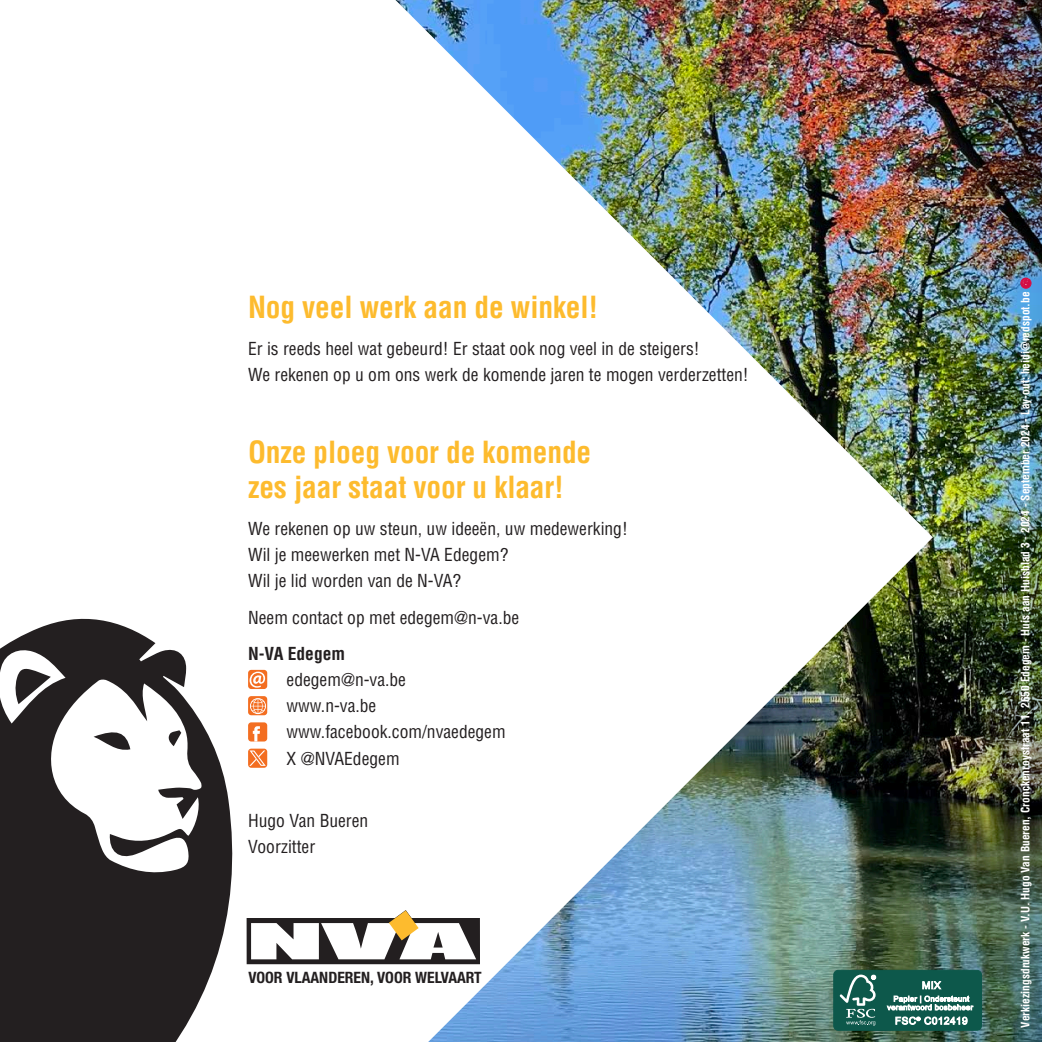
<style>
.page{position:relative;width:1042px;height:1042px;background:#fff}
.page>*{position:absolute;margin:0;border:0;box-sizing:border-box;transform-origin:0 0}
.RS_Tussentitel{font:700 condensed 29.75px/35px "Helvetica";letter-spacing:-.005em;color:#fdbb2e}
.t1{font:700 condensed 21.18px "Helvetica Neue LT Std";color:#231f20}
.RS_body{font:condensed 17.5px/26.2px "Helvetica";color:#231f20}
.RS_body-2{font:700 condensed 17.5px "Helvetica";color:#231f20}
.t2{font:700 condensed 15.75px "Helvetica Neue";color:#231f20}
.RS_body-3{font:700 condensed 11.38px "Helvetica";color:#fff}
</style>
<div class="page">
<img style="left:933px;top:0;width:109px;height:1042px">
<img style="left:246px;top:0;width:687px;height:1042px">
<svg style="left:0;top:618px;width:233px;height:424px;fill:#231f20"></svg>
<svg style="left:94px;top:728px;width:36px;height:24px"></svg>
<svg style="left:167px;top:730px;width:14px;height:16px"></svg>
<svg style="left:14px;top:667px;width:37px;height:37px"></svg>
<svg style="left:247px;top:910px;width:233px;height:54px"></svg>
<div style="left:0;top:935px;width:74px;height:107px;background:#231f20"></div>
<svg style="left:248px;top:670px;width:19px;height:19px"></svg>
<svg style="left:250px;top:671px;width:15px;height:16px"></svg>
<div style="left:248px;top:696px;width:19px;height:19px;background:#f36e21;border-radius:3px"></div>
<svg style="left:250px;top:698px;width:16px;height:16px"></svg>
<svg style="left:251px;top:699px;width:14px;height:14px"></svg>
<div style="left:248px;top:722px;width:19px;height:19px;background:#f36e21;border-radius:3px"></div>
<svg style="left:253px;top:726px;width:7px;height:15px"></svg>
<div style="left:248px;top:748px;width:19px;height:20px;background:#f36e21;border-radius:3px"></div>
<svg style="left:249px;top:750px;width:17px;height:16px"></svg>
<svg style="left:1021px;top:278px;width:10px;height:10px"></svg>
<div style="left:834px;top:970px;width:147px;height:60px;background:#0d584b;border-radius:5px"></div>
<div style="left:833px;top:970px;width:149px;height:60px;border:1px solid #0d584b;border-radius:5px"></div>
<svg style="left:839px;top:974px;width:37px;height:51px"></svg>
<svg style="left:887px;top:981px;width:86px;height:44px"></svg>
<p class="RS_Tussentitel" style="left:248px;top:289px;width:352px">Nog veel werk aan de winkel!</p>
<p class="RS_body" style="left:248px;top:335px;width:502px">Er is reeds heel wat gebeurd! Er staat ook nog veel in de steigers!<br>We rekenen op u om ons werk de komende jaren te mogen verderzetten!</p>
<p class="RS_Tussentitel" style="left:248px;top:434px;width:345px">Onze ploeg voor de komende zes jaar staat voor u klaar!</p>
<p class="RS_body" style="left:248px;top:515px;width:381px">We rekenen op uw steun, uw ideeën, uw medewerking!<br>Wil je meewerken met N-VA Edegem?<br>Wil je lid worden van de N-VA?</p>
<p class="RS_body" style="left:248px;top:604px;width:273px">Neem contact op met edegem@n-va.be</p>
<p class="RS_body-2" style="left:248px;top:642px;width:99px">N-VA Edegem</p>
<p class="RS_body" style="left:287px;top:666px;width:121px">edegem@n-va.be</p>
<p class="RS_body" style="left:287px;top:692px;width:91px">www.n-va.be</p>
<p class="RS_body" style="left:287px;top:719px;width:221px">www.facebook.com/nvaedegem</p>
<p class="RS_body" style="left:287px;top:745px;width:115px">X @NVAEdegem</p>
<p class="RS_body" style="left:248px;top:807px;width:122px">Hugo Van Bueren<br>Voorzitter</p>
<p class="t1" style="left:246px;top:963px;width:236px">NIEUW-VLAAMSE ALLIANTIE</p>
<p class="t2" style="left:248px;top:967px;width:235px">VOOR VLAANDEREN, VOOR WELVAART</p>
<p class="RS_body-3" style="left:1018px;top:1027px;width:737px;rotate:-90deg">Verkiezingsdrukwerk - V.U. Hugo Van Bueren, Cronckenroystraat 11, 2650 Edegem - Huis aan Huisblad 3 - 2024 - September 2024 - Lay-out: heidi@redspot.be</p>
</div>
